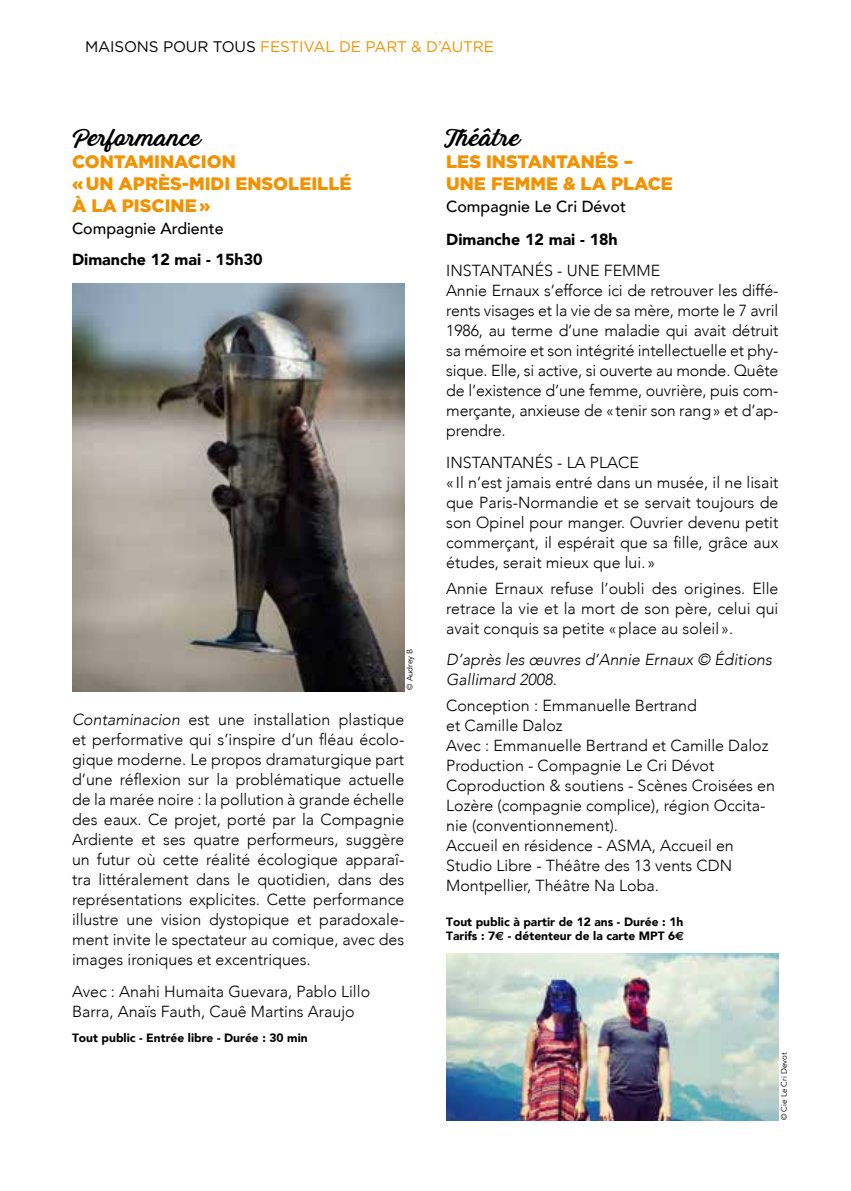
<style>
.page{position:relative;width:851px;height:1191px;background:#fff}
.page>*{position:absolute;margin:0;border:0;box-sizing:border-box;transform-origin:0 0}
.t1{font:26px "Grand Aventure";color:#000}
.t2{font:900 18px/22px "Gotham";color:#f39200}
.t3{font:300 16px/20px "Avenir";color:#000}
.t4{font:italic 300 16px/20px "Avenir";color:#000}
.t5{font:500 16px "Avenir";color:#000}
.t6{font:16px "Avenir Black 3";color:#000}
.t7{font:15.4px "Gotham";letter-spacing:-.01em;color:#f39200}
.t8{font:12px/14px "Avenir Black 3";color:#000}
.t9{font:8px "Avenir";color:#000}
.s1{color:#000}
.s2{font-style:italic}
.s3{font-family:"Euro Sans";font-weight:700}
</style>
<div class="page">
<img style="left:72px;top:283px;width:332px;height:408px">
<img style="left:446px;top:954px;width:332px;height:166px">
<p class="t7" style="left:85px;top:37px;width:410px"><span class="s1">MAISONS POUR TOUS</span> FESTIVAL DE PART &amp; D’AUTRE</p>
<h1 class="t1" style="left:72px;top:121px;width:131px">Performance</h1>
<p class="t2" style="left:72px;top:150px;width:281px">CONTAMINACION<br>« UN APRÈS-MIDI ENSOLEILLÉ<br>À LA PISCINE »</p>
<p class="t5" style="left:72px;top:214px;width:153px">Compagnie Ardiente</p>
<p class="t6" style="left:72px;top:252px;width:192px">Dimanche 12 mai - 15h30</p>
<p class="t9" style="left:405px;top:690px;width:43px;rotate:-90deg">© Audrey B</p>
<p class="t3" style="left:72px;top:709px;width:334px;text-align:justify"><span class="s2">Contaminacion</span> est une installation plastique et performative qui s’inspire d’un fléau écolo&shy;gique moderne. Le propos dramaturgique part d’une réflexion sur la problématique actuelle de la marée noire : la pollution à grande échelle des eaux. Ce projet, porté par la Compagnie Ardiente et ses quatre performeurs, suggère un futur où cette réalité écologique apparaî&shy;tra littéralement dans le quotidien, dans des représentations explicites. Cette performance illustre une vision dystopique et paradoxale&shy;ment invite le spectateur au comique, avec des images ironiques et excentriques.</p>
<p class="t3" style="left:72px;top:981px;width:299px">Avec : Anahi Humaita Guevara, Pablo Lillo<br>Barra, Anaïs Fauth, Cauê Martins Araujo</p>
<p class="t8" style="left:72px;top:1031px;width:237px">Tout public - Entrée libre - Durée : 30 min</p>
<h1 class="t1" style="left:446px;top:121px;width:76px">Théâtre</h1>
<p class="t2" style="left:446px;top:150px;width:228px">LES INSTANTANÉS –<br>UNE FEMME &amp; LA PLACE</p>
<p class="t5" style="left:446px;top:192px;width:181px">Compagnie Le Cri Dévot</p>
<p class="t6" style="left:446px;top:232px;width:173px">Dimanche 12 mai - 18h</p>
<p class="t3" style="left:446px;top:261px;width:334px">INSTANTANÉS - UNE FEMME<br>Annie Ernaux s’efforce ici de retrouver les diffé&shy;rents visages et la vie de sa mère, morte le 7 avril 1986, au terme d’une maladie qui avait détruit sa mémoire et son intégrité intellectuelle et phy&shy;sique. Elle, si active, si ouverte au monde. Quête de l’existence d’une femme, ouvrière, puis com&shy;merçante, anxieuse de «tenir son rang» et d’ap&shy;prendre.</p>
<p class="t3" style="left:446px;top:452px;width:334px">INSTANTANÉS - LA PLACE<br>« Il n’est jamais entré dans un musée, il ne lisait que Paris-Normandie et se servait toujours de son Opinel pour manger. Ouvrier devenu petit commerçant, il espérait que sa fille, grâce aux études, serait mieux que lui. »</p>
<p class="t3" style="left:446px;top:578px;width:334px;text-align:justify">Annie Ernaux refuse l’oubli des origines. Elle retrace la vie et la mort de son père, celui qui avait conquis sa petite «place au soleil ».</p>
<p class="t4" style="left:446px;top:649px;width:327px">D’après les œuvres d’Annie Ernaux © Éditions<br>Gallimard 2008.</p>
<p class="t3" style="left:446px;top:695px;width:330px">Conception : Emmanuelle Bertrand<br>et Camille Daloz<br>Avec : Emmanuelle Bertrand et Camille Daloz Production - Compagnie Le Cri Dévot Coproduction &amp; soutiens - Scènes Croisées en Lozère (compagnie complice), région Occita&shy;nie (conventionnement).<br>Accueil en résidence - ASMA, Accueil en Studio Libre - Théâtre des 13 vents CDN Montpellier, Théâtre Na Loba.</p>
<p class="t8" style="left:446px;top:916px;width:239px">Tout public à partir de 12 ans - Durée : 1h<br>Tarifs : 7<span class="s3">€</span> - détenteur de la carte MPT 6<span class="s3">€</span></p>
<p class="t9" style="left:779px;top:1120px;width:69px;rotate:-90deg">© Cie Le Cri Devot</p>
</div>
